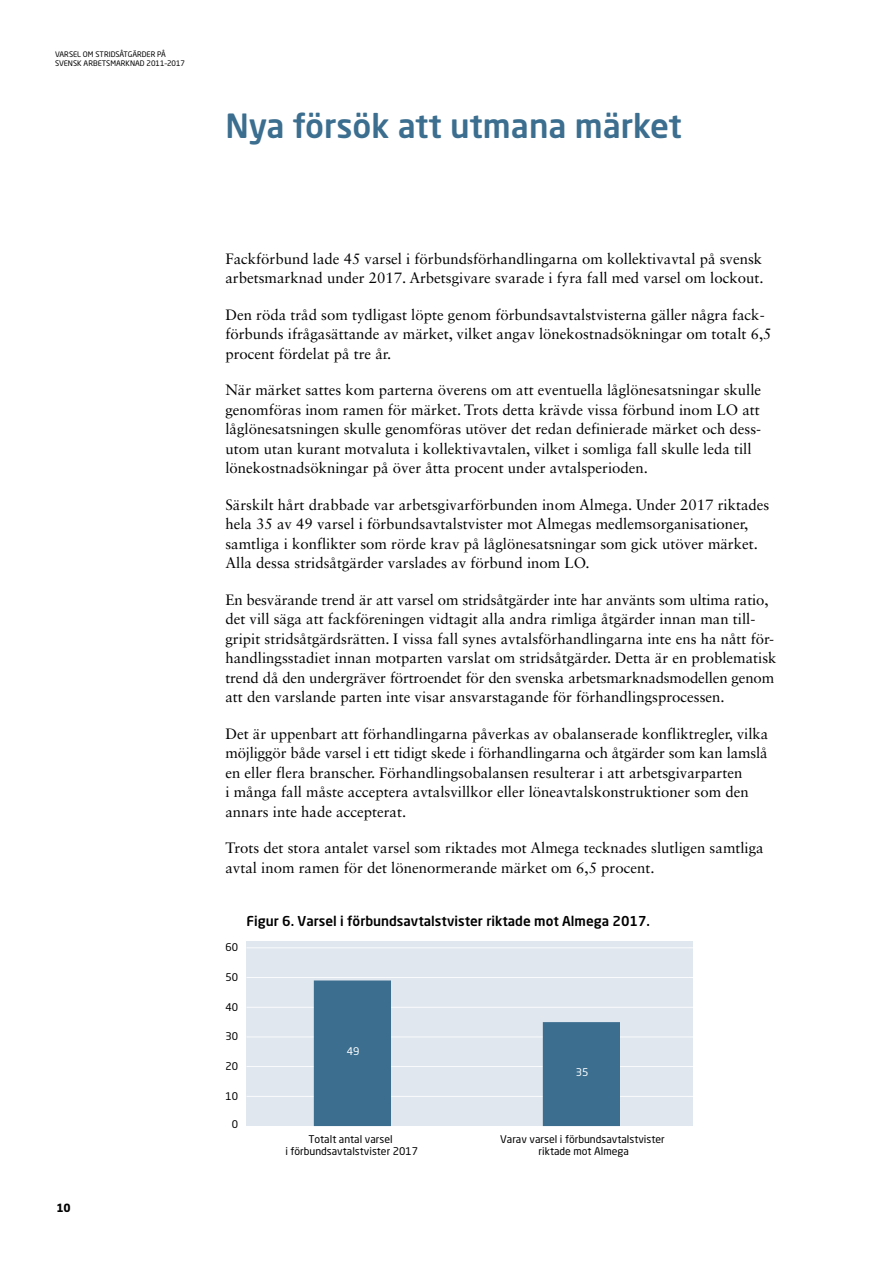
<style>
.page{position:relative;width:893px;height:1263px;background:#fff}
.page>*{position:absolute;margin:0;border:0;box-sizing:border-box;transform-origin:0 0}
.t1{font:500 33px "Neo Sans Pro";color:#3b6e8f}
.t2{font:15px/19.5px "Sabon LT Std";color:#000}
.t3{font:500 13.5px "Neo Sans Pro";color:#000}
.t4{font:700 11.25px "Neo Sans Pro";color:#000}
.t5{font:10.5px/12.6px "Neo Sans Pro";color:#000;text-align:center}
.t6{font:10.5px "Neo Sans Pro";color:#fff}
.t7{font:7.5px/9px "Neo Sans Pro";color:#000}
</style>
<div class="page">
<div style="left:246px;top:941px;width:447px;height:185px;background:#e0e7ef"></div>
<hr style="left:246px;top:947px;width:447px;height:1px;background:#fff">
<hr style="left:246px;top:977px;width:447px;height:1px;background:#fff">
<hr style="left:246px;top:1007px;width:447px;height:1px;background:#fff">
<hr style="left:246px;top:1036px;width:447px;height:1px;background:#fff">
<hr style="left:246px;top:1066px;width:447px;height:1px;background:#fff">
<hr style="left:246px;top:1096px;width:447px;height:1px;background:#fff">
<svg style="left:314px;top:980px;width:306px;height:146px"></svg>
<p class="t7" style="left:55px;top:49px;width:131px">VARSEL OM STRIDSÅTGÄRDER PÅ<br>SVENSK ARBETSMARKNAD 2011–2017</p>
<h1 class="t1" style="left:225px;top:105px;width:458px">Nya försök att utmana märket</h1>
<p class="t4" style="left:56px;top:1200px;width:16px">10</p>
<p class="t2" style="left:225px;top:249px;width:540px">Fackförbund lade 45 varsel i förbundsförhandlingarna om kollektivavtal på svensk arbetsmarknad under 2017. Arbetsgivare svarade i fyra fall med varsel om lockout.</p>
<p class="t2" style="left:225px;top:305px;width:548px">Den röda tråd som tydligast löpte genom förbundsavtalstvisterna gäller några fack&shy;förbunds ifrågasättande av märket, vilket angav lönekostnadsökningar om totalt 6,5 procent fördelat på tre år.</p>
<p class="t2" style="left:225px;top:380px;width:537px">När märket sattes kom parterna överens om att eventuella låglönesatsningar skulle genomföras inom ramen för märket. Trots detta krävde vissa förbund inom LO att låglönesatsningen skulle genomföras utöver det redan definierade märket och dess&shy;utom utan kurant motvaluta i kollektivavtalen, vilket i somliga fall skulle leda till lönekostnadsökningar på över åtta procent under avtalsperioden.</p>
<p class="t2" style="left:225px;top:495px;width:545px">Särskilt hårt drabbade var arbetsgivarförbunden inom Almega. Under 2017 riktades hela 35 av 49 varsel i förbundsavtalstvister mot Almegas medlemsorganisationer, samtliga i konflikter som rörde krav på låglönesatsningar som gick utöver märket.<br>Alla dessa stridsåtgärder varslades av förbund inom LO.</p>
<p class="t2" style="left:225px;top:590px;width:553px">En besvärande trend är att varsel om stridsåtgärder inte har använts som ultima ratio, det vill säga att fackföreningen vidtagit alla andra rimliga åtgärder innan man till&shy;gripit stridsåtgärdsrätten. I vissa fall synes avtalsförhandlingarna inte ens ha nått för&shy;handlingsstadiet innan motparten varslat om stridsåtgärder. Detta är en problematisk trend då den undergräver förtroendet för den svenska arbetsmarknadsmodellen genom att den varslande parten inte visar ansvarstagande för förhandlingsprocessen.</p>
<p class="t2" style="left:225px;top:724px;width:544px">Det är uppenbart att förhandlingarna påverkas av obalanserade konfliktregler, vilka möjliggör både varsel i ett tidigt skede i förhandlingarna och åtgärder som kan lamslå en eller flera branscher. Förhandlingsobalansen resulterar i att arbetsgivarparten<br>i många fall måste acceptera avtalsvillkor eller löneavtalskonstruktioner som den annars inte hade accepterat.</p>
<p class="t2" style="left:225px;top:838px;width:540px">Trots det stora antalet varsel som riktades mot Almega tecknades slutligen samtliga avtal inom ramen för det lönenormerande märket om 6,5 procent.</p>
<p class="t5" style="left:225px;top:941px;width:14px">60</p>
<p class="t5" style="left:225px;top:971px;width:14px">50</p>
<p class="t5" style="left:225px;top:1000px;width:14px">40</p>
<p class="t5" style="left:225px;top:1030px;width:14px">30</p>
<p class="t5" style="left:225px;top:1060px;width:14px">20</p>
<p class="t5" style="left:225px;top:1089px;width:14px">10</p>
<p class="t5" style="left:232px;top:1117px;width:8px">0</p>
<p class="t3" style="left:246px;top:912px;width:405px">Figur 6. Varsel i förbundsavtalstvister riktade mot Almega 2017.</p>
<p class="t6" style="left:347px;top:1044px;width:14px">49</p>
<p class="t5" style="left:285px;top:1132px;width:134px">Totalt antal varsel<br>i förbundsavtalstvister 2017</p>
<p class="t6" style="left:576px;top:1065px;width:14px">35</p>
<p class="t5" style="left:500px;top:1132px;width:166px">Varav varsel i förbundsavtalstvister riktade mot Almega</p>
</div>
